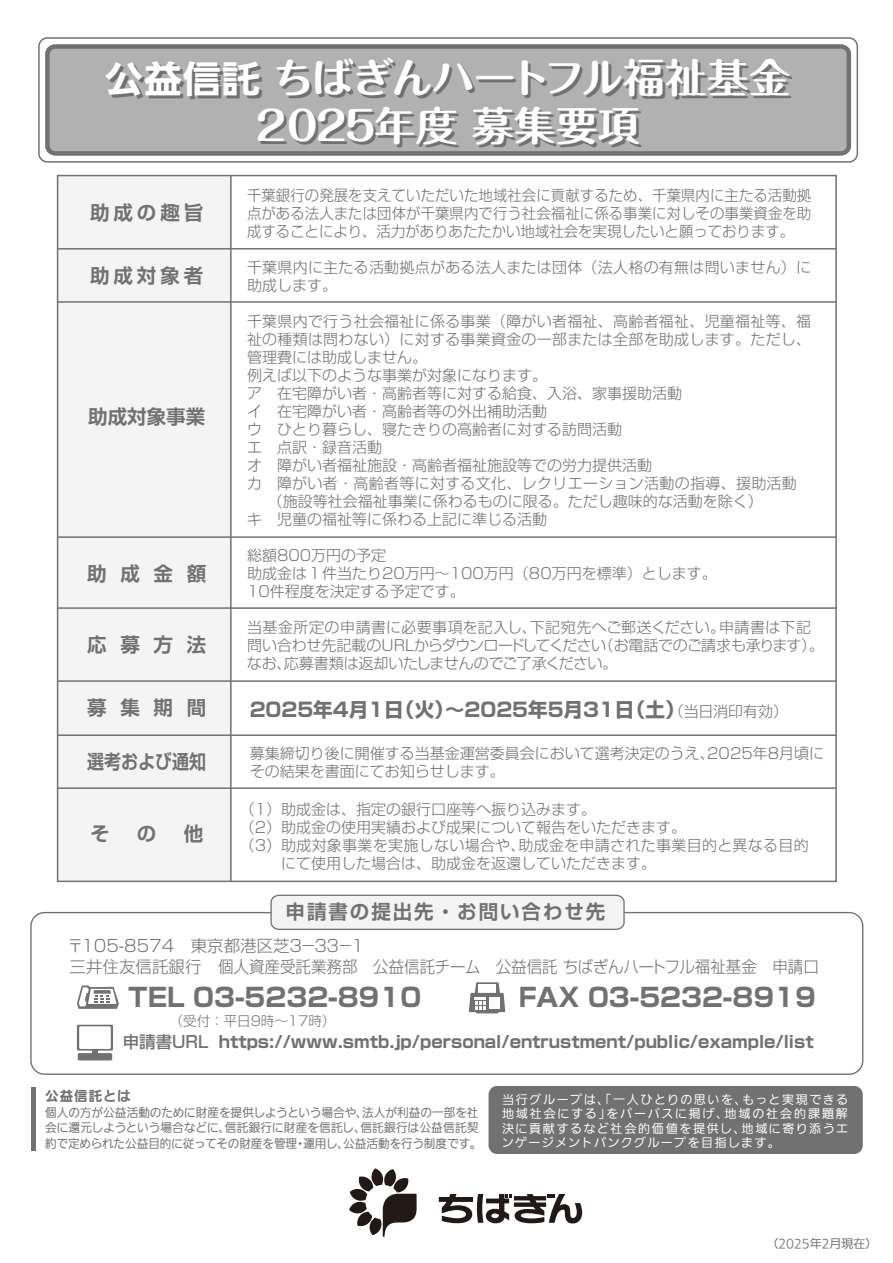
<style>
.page{position:relative;width:893px;height:1263px;background:#fff}
.page>*{position:absolute;margin:0;border:0;box-sizing:border-box;transform-origin:0 0}
.t1{font:700 40.35px/48px "Maru Fo Pro";letter-spacing:-.02em;color:#fff;text-align:center;scale:1.04 1}
.t2{font:700 25.65px "Shin Go Pro";color:#727171}
.t3{font:700 19.5px "Shin Go Pro De";letter-spacing:.1em;color:#727171}
.t4{font:700 19.5px "Shin Go Pro";color:#727171}
.t5{font:700 19.5px "Shin Go Pro De";color:#727171;scale:.87 1}
.t6{font:300 16.5px/21px "Shin Go Pro";color:#727171}
.t7{font:700 16.5px "Shin Go Pro";color:#727171}
.t8{font:300 15px/18px "Shin Go Pro";color:#727171}
.t9{font:300 15px/18px "Shin Go Pro";color:#727171;text-align:justify;scale:.96 1}
.t10{font:300 15px "Shin Go Pro";letter-spacing:.02em;color:#727171}
.t11{font:300 13.5px "Shin Go Pro";color:#727171}
.t12{font:700 13.5px "Iwa UD Go Dsp Pro";letter-spacing:.08em;color:#727171}
.t13{font:100 12px/15.8px "Iwa UD Go Dsp Pro";color:#727171}
.t14{font:100 12px/14.5px "Iwa UD Go Dsp Pro";letter-spacing:.12em;color:#fff;text-align:justify}
.s1{font-family:"Iwa UD Go Dsp Pro";font-size:37.5px}
.s2{font-weight:300;font-size:15px}
.s3{font-weight:500}
</style>
<div class="page">
<div style="left:30px;top:912px;width:833px;height:163px;border:1px solid #727171;border-radius:14px"></div>
<svg style="left:270px;top:894px;width:355px;height:36px"></svg>
<div style="left:58px;top:176px;width:173px;height:705px;background:#f4f4f4"></div>
<div style="left:38px;top:37px;width:820px;height:126px;border:2px solid #727171;border-radius:9px"></div>
<div style="left:47px;top:46px;width:802px;height:107px;background:#b1b1b2;border-radius:8px"></div>
<div style="left:45px;top:44px;width:806px;height:112px;border:4px solid #727171;border-radius:8px"></div>
<svg style="left:349px;top:1168px;width:68px;height:69px"></svg>
<svg style="left:439px;top:1194px;width:143px;height:29px"></svg>
<hr style="left:230px;top:176px;width:2px;height:705px;background:#727171">
<hr style="left:58px;top:248px;width:778px;height:2px;background:#727171">
<hr style="left:58px;top:301px;width:778px;height:2px;background:#727171">
<hr style="left:58px;top:536px;width:778px;height:2px;background:#727171">
<hr style="left:58px;top:607px;width:778px;height:2px;background:#727171">
<hr style="left:58px;top:680px;width:778px;height:2px;background:#727171">
<hr style="left:58px;top:734px;width:778px;height:2px;background:#727171">
<hr style="left:58px;top:787px;width:778px;height:2px;background:#727171">
<svg style="left:77px;top:985px;width:42px;height:24px"></svg>
<svg style="left:77px;top:1025px;width:36px;height:28px"></svg>
<div style="left:78px;top:1053px;width:34px;height:7px;background:#727171;border-radius:2px"></div>
<div style="left:476px;top:1005px;width:23px;height:8px;background:#727171"></div>
<svg style="left:469px;top:982px;width:36px;height:30px"></svg>
<div style="left:489px;top:998px;width:11px;height:11px;background:#fff"></div>
<hr style="left:31px;top:1087px;width:4px;height:64px;background:#727171">
<div style="left:489px;top:1086px;width:374px;height:68px;background:#727171;border-radius:9px"></div>
<h1 class="t1" style="left:105px;top:49px;width:661px"><span class="s1">公益信託</span> ちばぎんハートフル福祉基金<br>2025年度 募集要項</h1>
<h3 class="t3" style="left:90px;top:197px;width:115px">助成の趣旨</h3>
<h3 class="t3" style="left:90px;top:260px;width:115px">助成対象者</h3>
<h3 class="t3" style="left:88px;top:400px;width:118px">助成対象事業</h3>
<h3 class="t3" style="left:87px;top:558px;width:120px">助成金額</h3>
<h3 class="t3" style="left:87px;top:628px;width:120px">応募方法</h3>
<h3 class="t3" style="left:87px;top:691px;width:120px">募集期間</h3>
<h3 class="t5" style="left:87px;top:746px;width:138px">選考および通知</h3>
<h3 class="t3" style="left:90px;top:818px;width:21px">そ</h3>
<h3 class="t3" style="left:137px;top:818px;width:21px">の</h3>
<h3 class="t3" style="left:184px;top:818px;width:21px">他</h3>
<p class="t9" style="left:247px;top:184px;width:589px">千葉銀行の発展を支えていただいた地域社会に貢献するため、千葉県内に主たる活動拠点がある法人または団体が千葉県内で行う社会福祉に係る事業に対しその事業資金を助成することにより、活力がありあたたかい地域社会を実現したいと願っております。</p>
<p class="t8" style="left:247px;top:256px;width:566px">千葉県内に主たる活動拠点がある法人または団体（法人格の有無は問いません）に助成します。</p>
<p class="t8" style="left:247px;top:310px;width:566px">千葉県内で行う社会福祉に係る事業（障がい者福祉、高齢者福祉、児童福祉等、福</p>
<p class="t8" style="left:247px;top:328px;width:566px">祉の種類は問わない）に対する事業資金の一部または全部を助成します。ただし、</p>
<p class="t8" style="left:247px;top:346px;width:182px">管理費には助成しません。</p>
<p class="t8" style="left:247px;top:364px;width:302px">例えば以下のような事業が対象になります。</p>
<p class="t8" style="left:247px;top:382px;width:437px">ア　在宅障がい者・高齢者等に対する給食、入浴、家事援助活動</p>
<p class="t8" style="left:247px;top:400px;width:302px">イ　在宅障がい者・高齢者等の外出補助活動</p>
<p class="t8" style="left:247px;top:418px;width:377px">ウ　ひとり暮らし、寝たきりの高齢者に対する訪問活動</p>
<p class="t8" style="left:247px;top:436px;width:136px">エ　点訳・録音活動</p>
<p class="t8" style="left:247px;top:454px;width:407px">オ　障がい者福祉施設・高齢者福祉施設等での労力提供活動</p>
<p class="t10" style="left:247px;top:471px;width:551px">カ　障がい者・高齢者等に対する文化、レクリエーション活動の指導、援助活動</p>
<p class="t8" style="left:268px;top:490px;width:496px">（施設等社会福祉事業に係わるものに限る。ただし趣味的な活動を除く）</p>
<p class="t8" style="left:247px;top:508px;width:302px">キ　児童の福祉等に係わる上記に準じる活動</p>
<p class="t8" style="left:247px;top:544px;width:471px">総額800万円の予定<br>助成金は１件当たり20万円～100万円（80万円を標準）とします。<br>10件程度を決定する予定です。</p>
<p class="t8" style="left:247px;top:616px;width:578px">当基金所定の申請書に必要事項を記入し、下記宛先へご郵送ください。申請書は下記問い合わせ先記載のURLからダウンロードしてください（お電話でのご請求も承ります）。なお、応募書類は返却いたしませんのでご了承ください。</p>
<h3 class="t4" style="left:250px;top:694px;width:540px">2025年4月1日（火）～2025年5月31日（土）<span class="s2">（当日消印有効）</span></h3>
<p class="t8" style="left:250px;top:742px;width:576px">募集締切り後に開催する当基金運営委員会において選考決定のうえ、2025年8月頃にその結果を書面にてお知らせします。</p>
<p class="t8" style="left:240px;top:798px;width:358px">（1）助成金は、指定の銀行口座等へ振り込みます。</p>
<p class="t8" style="left:240px;top:816px;width:448px">（2）助成金の使用実績および成果について報告をいただきます。</p>
<p class="t10" style="left:240px;top:833px;width:571px">（3）助成対象事業を実施しない場合や、助成金を申請された事業目的と異なる目的</p>
<p class="t8" style="left:281px;top:852px;width:376px">にて使用した場合は、助成金を返還していただきます。</p>
<h3 class="t3" style="left:286px;top:896px;width:321px">申請書の提出先・お問い合わせ先</h3>
<p class="t6" style="left:67px;top:933px;width:753px">〒105-8574　東京都港区芝３－３３－１<br>三井住友信託銀行　個人資産受託業務部　公益信託チーム　公益信託 ちばぎんハートフル福祉基金　申請口</p>
<h2 class="t2" style="left:519px;top:976px;width:299px">FAX 03-5232-8919</h2>
<h2 class="t2" style="left:128px;top:976px;width:295px">TEL 03-5232-8910</h2>
<p class="t7" style="left:123px;top:1029px;width:692px"><span class="s3">申請書URL</span> https://www.smtb.jp/personal/entrustment/public/example/list</p>
<p class="t11" style="left:170px;top:1009px;width:167px">（受付：平日9時～17時）</p>
<p class="t12" style="left:45px;top:1086px;width:87px">公益信託とは</p>
<p class="t13" style="left:45px;top:1105px;width:438px">個人の方が公益活動のために財産を提供しようという場合や、法人が利益の一部を社会に還元しようという場合などに、信託銀行に財産を信託し、信託銀行は公益信託契約で定められた公益目的に従ってその財産を管理・運用し、公益活動を行う制度です。</p>
<p class="t14" style="left:502px;top:1092px;width:348px">当行グループは、「一人ひとりの思いを、もっと実現できる地域社会にする」をパーパスに掲げ、地域の社会的課題解決に貢献するなど社会的価値を提供し、地域に寄り添うエンゲージメントバンクグループを目指します。</p>
<p class="t13" style="left:766px;top:1237px;width:113px">（2025年2月現在）</p>
</div>
